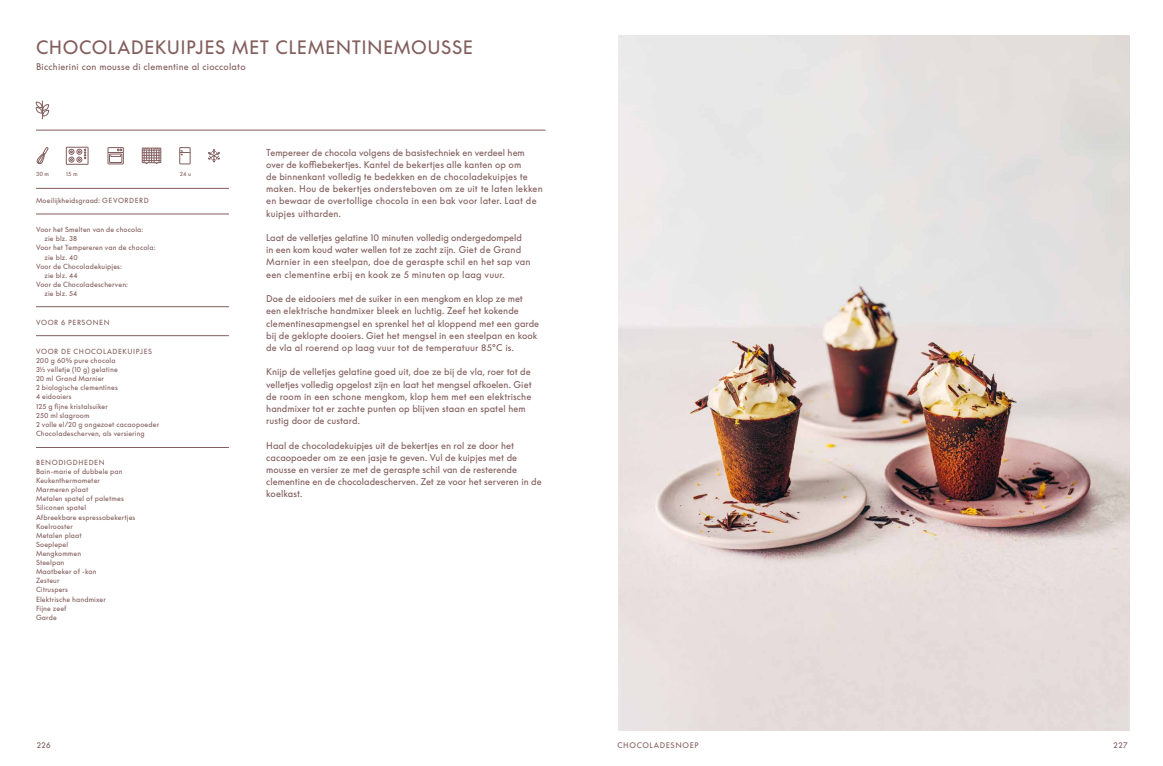
<style>
.page{position:relative;width:1163px;height:766px;background:#fff}
.page>*{position:absolute;margin:0;border:0;box-sizing:border-box;transform-origin:0 0}
.t1{font:18px "Supreme LL";letter-spacing:.025em;color:#825e5d}
.t2{font:9.1px/12.2px "Supreme LL";letter-spacing:.005em;color:#825e5d}
.t3{font:9px "Supreme LL";letter-spacing:.02em;color:#825e5d}
.t4{font:7.5px "Supreme LL";letter-spacing:.085em;color:#825e5d}
.t5{font:6.9px/9.1px "Supreme LL";letter-spacing:.02em;color:#825e5d}
.t6{font:6.9px "Supreme LL";letter-spacing:.08em;color:#825e5d}
.t7{font:5.7px "Supreme LL";color:#825e5d}
</style>
<div class="page">
<hr style="left:36px;top:130px;width:509px;height:1px;background:#825e5d">
<hr style="left:36px;top:188px;width:193px;height:1px;background:#825e5d">
<div style="left:108px;top:147px;width:15px;height:17px;border:1px solid #825e5d"></div>
<div style="left:109px;top:154px;width:13px;height:9px;border:1px solid #825e5d"></div>
<svg style="left:108px;top:149px;width:15px;height:8px"></svg>
<div style="left:179px;top:147px;width:11px;height:17px;border:1px solid #825e5d"></div>
<svg style="left:180px;top:150px;width:10px;height:5px"></svg>
<div style="left:66px;top:147px;width:22px;height:17px;border:1px solid #825e5d"></div>
<svg style="left:69px;top:149px;width:17px;height:13px"></svg>
<svg style="left:36px;top:147px;width:13px;height:17px"></svg>
<svg style="left:142px;top:147px;width:19px;height:17px"></svg>
<svg style="left:208px;top:149px;width:12px;height:13px"></svg>
<hr style="left:36px;top:214px;width:193px;height:1px;background:#825e5d">
<hr style="left:36px;top:306px;width:193px;height:1px;background:#825e5d">
<hr style="left:36px;top:335px;width:193px;height:1px;background:#825e5d">
<hr style="left:36px;top:447px;width:193px;height:1px;background:#825e5d">
<svg style="left:36px;top:101px;width:13px;height:18px"></svg>
<img style="left:618px;top:36px;width:511px;height:693px">
<h1 class="t1" style="left:36px;top:37px;width:438px">CHOCOLADEKUIPJES MET CLEMENTINEMOUSSE</h1>
<p class="t3" style="left:36px;top:62px;width:211px">Bicchierini con mousse di clementine al cioccolato</p>
<p class="t7" style="left:36px;top:171px;width:15px">30 m</p>
<p class="t7" style="left:66px;top:171px;width:13px">15 m</p>
<p class="t7" style="left:180px;top:171px;width:13px">24 u</p>
<p class="t5" style="left:36px;top:196px;width:114px">Moeilijkheidsgraad: GEVORDERD</p>
<p class="t5" style="left:36px;top:225px;width:109px">Voor het Smelten van de chocola:</p>
<p class="t5" style="left:45px;top:234px;width:34px">zie blz. 38</p>
<p class="t5" style="left:36px;top:243px;width:121px">Voor het Tempereren van de chocola:</p>
<p class="t5" style="left:45px;top:252px;width:35px">zie blz. 40</p>
<p class="t5" style="left:36px;top:262px;width:87px">Voor de Chocoladekuipjes:</p>
<p class="t5" style="left:44px;top:271px;width:35px">zie blz. 44</p>
<p class="t5" style="left:36px;top:280px;width:93px">Voor de Chocoladescherven:</p>
<p class="t5" style="left:44px;top:289px;width:34px">zie blz. 54</p>
<p class="t6" style="left:36px;top:318px;width:75px">VOOR 6 PERSONEN</p>
<p class="t5" style="left:36px;top:347px;width:125px">VOOR DE CHOCOLADEKUIPJES<br>200 g 60% pure chocola<br>3⅓ velletje (10 g) gelatine<br>20 ml Grand Marnier<br>2 biologische clementines<br>4 eidooiers<br>125 g fijne kristalsuiker<br>250 ml slagroom<br>2 volle el/20 g ongezoet cacaopoeder<br>Chocoladescherven, als versiering</p>
<p class="t5" style="left:36px;top:458px;width:101px">BENODIGDHEDEN<br>Bain-marie of dubbele pan<br>Keukenthermometer<br>Marmeren plaat<br>Metalen spatel of paletmes<br>Siliconen spatel<br>Afbreekbare espressobekertjes<br>Koelrooster<br>Metalen plaat<br>Soeplepel<br>Mengkommen<br>Steelpan<br>Maatbeker of -kan<br>Zesteur<br>Citruspers<br>Elektrische handmixer<br>Fijne zeef<br>Garde</p>
<p class="t4" style="left:37px;top:740px;width:15px">226</p>
<p class="t2" style="left:266px;top:146px;width:278px">Tempereer de chocola volgens de basistechniek en verdeel hem over de koffiebekertjes. Kantel de bekertjes alle kanten op om<br>de binnenkant volledig te bedekken en de chocoladekuipjes te maken. Hou de bekertjes ondersteboven om ze uit te laten lekken en bewaar de overtollige chocola in een bak voor later. Laat de kuipjes uitharden.</p>
<p class="t2" style="left:266px;top:232px;width:266px">Laat de velletjes gelatine 10 minuten volledig ondergedompeld in een kom koud water wellen tot ze zacht zijn. Giet de Grand Marnier in een steelpan, doe de geraspte schil en het sap van een clementine erbij en kook ze 5 minuten op laag vuur.</p>
<p class="t2" style="left:266px;top:293px;width:274px">Doe de eidooiers met de suiker in een mengkom en klop ze met een elektrische handmixer bleek en luchtig. Zeef het kokende clementinesapmengsel en sprenkel het al kloppend met een garde bij de geklopte dooiers. Giet het mengsel in een steelpan en kook de vla al roerend op laag vuur tot de temperatuur 85°C is.</p>
<p class="t2" style="left:266px;top:366px;width:267px">Knijp de velletjes gelatine goed uit, doe ze bij de vla, roer tot de velletjes volledig opgelost zijn en laat het mengsel afkoelen. Giet de room in een schone mengkom, klop hem met een elektrische handmixer tot er zachte punten op blijven staan en spatel hem rustig door de custard.</p>
<p class="t2" style="left:266px;top:439px;width:277px">Haal de chocoladekuipjes uit de bekertjes en rol ze door het cacaopoeder om ze een jasje te geven. Vul de kuipjes met de mousse en versier ze met de geraspte schil van de resterende clementine en de chocoladescherven. Zet ze voor het serveren in de koelkast.</p>
<p class="t4" style="left:617px;top:740px;width:83px">CHOCOLADESNOEP</p>
<p class="t4" style="left:1113px;top:740px;width:16px">227</p>
</div>
